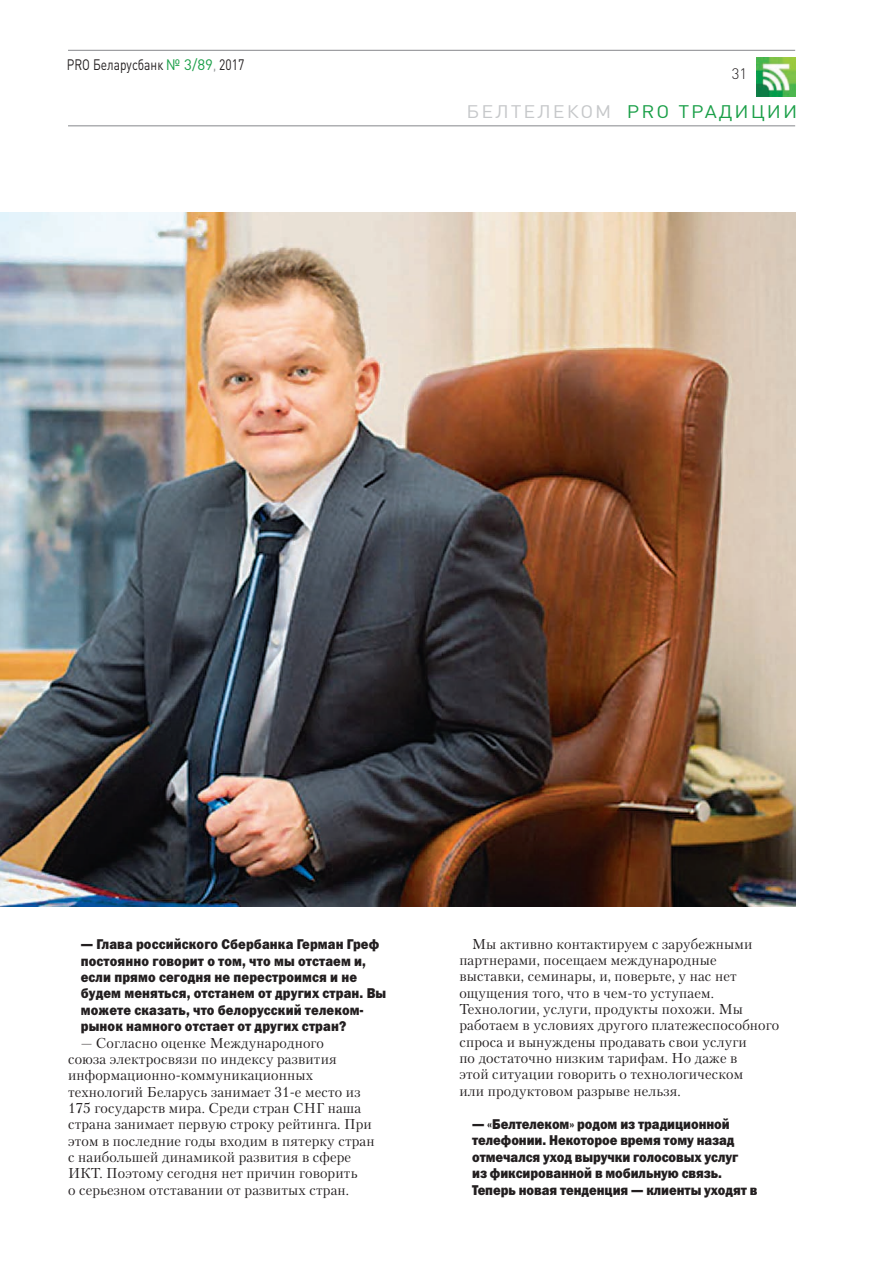
<style>
.page{position:relative;width:893px;height:1276px;background:#fff}
.page>*{position:absolute;margin:0;border:0;box-sizing:border-box;transform-origin:0 0}
.t1{font:18px "DIN Pro";letter-spacing:.1em;color:#1a9f48;scale:1.1 1}
.t2{font:15px "DIN Pro";color:#231f20;scale:.8 1}
.t3{font:300 15px "DIN Pro";color:#231f20}
.t4{font:14.25px/16.4px "Petersburg C";letter-spacing:.01em;color:#231f20}
.t5{font:14.25px/16.4px "Franklin Gothic Heavy C";letter-spacing:.01em;color:#231f20;scale:.9 1}
.s1{color:#1a9f48}
.s2{color:#939598}
.s3{color:#c6c8ca}
</style>
<div class="page">
<img style="left:0;top:213px;width:795px;height:694px">
<img style="left:756px;top:57px;width:39px;height:39px">
<hr style="left:68px;top:125px;width:727px;height:1px;background:#939598">
<hr style="left:68px;top:50px;width:727px;height:1px;background:#939598">
<p class="t2" style="left:67px;top:54px;width:223px">PRO Беларусбанк <span class="s1">№ 3/89</span><span class="s2">,</span> 2017</p>
<p class="t3" style="left:732px;top:64px;width:17px">31</p>
<p class="t1" style="left:467px;top:99px;width:302px"><span class="s3">белтелеком</span> PRO традиции</p>
<p class="t5" style="left:81px;top:936px;width:341px">— Глава российского Сбербанка Герман Греф постоянно говорит о том, что мы отстаем и, если прямо сегодня не перестроимся и не будем меняться, отстанем от других стран. Вы можете сказать, что белорусский телеком&shy;рынок намного отстает от других стран?</p>
<p class="t4" style="left:68px;top:1034px;width:308px;text-indent:13px">— Согласно оценке Международного<br>союза электросвязи по индексу развития информационно-коммуникационных технологий Беларусь занимает 31-е место из 175 государств мира. Среди стран СНГ наша страна занимает первую строку рейтинга. При этом в последние годы входим в пятерку стран с наибольшей динамикой развития в сфере ИКТ. Поэтому сегодня нет причин говорить<br>о серьезном отставании от развитых стран.</p>
<p class="t4" style="left:459px;top:935px;width:321px;text-indent:13px">Мы активно контактируем с зарубежными партнерами, посещаем международные выставки, семинары, и, поверьте, у нас нет ощущения того, что в чем-то уступаем.<br>Технологии, услуги, продукты похожи. Мы работаем в условиях другого платежеспособного спроса и вынуждены продавать свои услуги<br>по достаточно низким тарифам. Но даже в<br>этой ситуации говорить о технологическом<br>или продуктовом разрыве нельзя.</p>
<p class="t5" style="left:472px;top:1115px;width:318px">— «Белтелеком» родом из традиционной телефонии. Некоторое время тому назад отмечался уход выручки голосовых услуг<br>из фиксированной в мобильную связь.<br>Теперь новая тенденция — клиенты уходят в</p>
</div>
